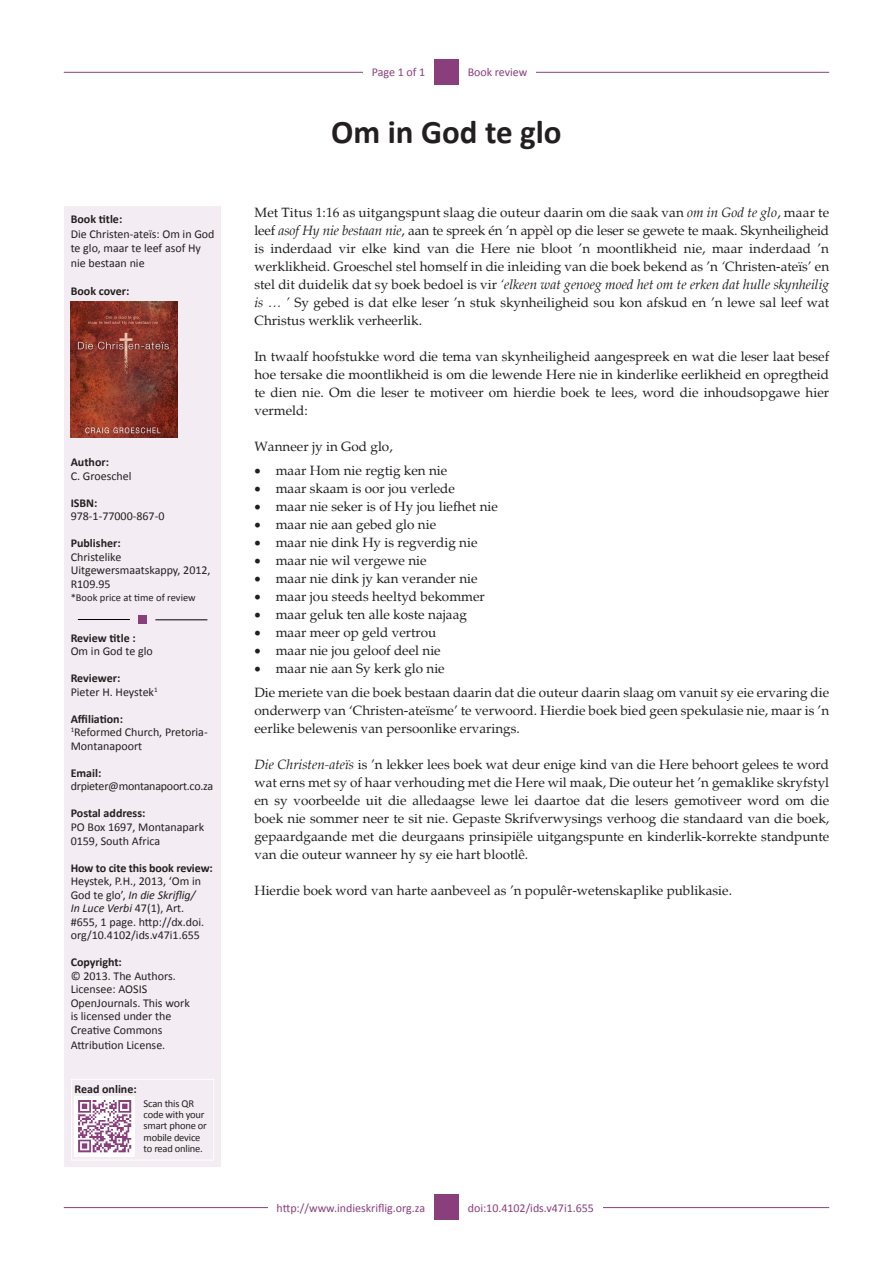
<style>
.page{position:relative;width:893px;height:1263px;background:#fff}
.page>*{position:absolute;margin:0;border:0;box-sizing:border-box;transform-origin:0 0}
.t1{font:700 33px "Calibri";color:#231f20}
.t2{font:13.5px/18px "Palatino";color:#231f20;text-align:justify}
.Side_bar{font:12px/13.5px "Calibri";color:#231f20}
.Side_bar-2{font:700 12px "Calibri";color:#231f20}
.t3{font:12px "Calibri";color:#893f7c}
.Side_bar-3{font:12px "Calibri";letter-spacing:-.02em;color:#231f20}
.Side_bar-4{font:10.5px/11.4px "Calibri";letter-spacing:-.02em;color:#231f20}
.Side_bar-5{font:10.5px "Calibri";color:#231f20}
.s1{font-style:italic}
</style>
<div class="page">
<hr style="left:64px;top:72px;width:765px;height:1px;background:#893f7c">
<hr style="left:64px;top:1207px;width:765px;height:1px;background:#893f7c">
<div style="left:434px;top:1194px;width:25px;height:26px;background:#893f7c"></div>
<div style="left:434px;top:59px;width:25px;height:26px;background:#893f7c"></div>
<div style="left:459px;top:59px;width:77px;height:26px;background:#fff"></div>
<div style="left:459px;top:1194px;width:144px;height:26px;background:#fff"></div>
<div style="left:268px;top:1194px;width:166px;height:26px;background:#fff"></div>
<div style="left:65px;top:207px;width:156px;height:960px;background:#f3ecf2"></div>
<hr style="left:78px;top:619px;width:52px;height:1px;background:#000">
<hr style="left:155px;top:619px;width:52px;height:1px;background:#000">
<div style="left:138px;top:615px;width:9px;height:9px;background:#893f7c"></div>
<div style="left:363px;top:59px;width:71px;height:26px;background:#fff"></div>
<div style="left:71px;top:1079px;width:143px;height:81px;border:1px solid #fff"></div>
<img style="left:75px;top:1096px;width:60px;height:60px">
<img style="left:71px;top:301px;width:106px;height:136px">
<p class="Side_bar-2" style="left:71px;top:212px;width:53px">Book title:</p>
<p class="Side_bar" style="left:71px;top:227px;width:145px;line-height:14.4px">Die Christen-ateïs: Om in God te glo, maar te leef asof Hy nie bestaan nie</p>
<p class="Side_bar-2" style="left:71px;top:284px;width:60px">Book cover:</p>
<p class="Side_bar-2" style="left:71px;top:455px;width:40px">Author:</p>
<p class="Side_bar" style="left:71px;top:469px;width:62px">C. Groeschel</p>
<p class="Side_bar-2" style="left:71px;top:495px;width:28px">ISBN:</p>
<p class="Side_bar" style="left:71px;top:510px;width:95px">978-1-77000-867-0</p>
<p class="Side_bar-2" style="left:71px;top:536px;width:52px">Publisher:</p>
<p class="Side_bar" style="left:71px;top:550px;width:141px">Christelike<br>Uitgewersmaatskappy, 2012,<br>R109.95</p>
<p class="Side_bar-5" style="left:71px;top:591px;width:127px">*Book price at time of review</p>
<p class="Side_bar-2" style="left:71px;top:630px;width:67px">Review title :</p>
<p class="Side_bar" style="left:71px;top:645px;width:84px">Om in God te glo</p>
<p class="Side_bar-2" style="left:71px;top:671px;width:51px">Reviewer:</p>
<p class="Side_bar" style="left:71px;top:685px;width:88px">Pieter H. Heystek<sup>1</sup></p>
<p class="Side_bar-2" style="left:71px;top:711px;width:54px">Affiliation:</p>
<p class="Side_bar" style="left:71px;top:726px;width:139px"><sup>1</sup>Reformed Church, Pretoria-<br>Montanapoort</p>
<p class="Side_bar-2" style="left:71px;top:765px;width:32px">Email:</p>
<p class="Side_bar-3" style="left:71px;top:779px;width:144px">drpieter@montanapoort.co.za</p>
<p class="Side_bar-2" style="left:71px;top:806px;width:76px">Postal address:</p>
<p class="Side_bar" style="left:71px;top:820px;width:135px">PO Box 1697, Montanapark<br>0159, South Africa</p>
<p class="Side_bar-2" style="left:71px;top:860px;width:144px">How to cite this book review:</p>
<p class="Side_bar" style="left:71px;top:874px;width:135px">Heystek, P.H., 2013, ‘Om in<br>God te glo’, <span class="s1">In die Skriflig/<br>In Luce Verbi</span> 47(1), Art. #655, 1 page. http://dx.doi. org/10.4102/ids.v47i1.655</p>
<p class="Side_bar-2" style="left:71px;top:954px;width:52px">Copyright:</p>
<p class="Side_bar" style="left:71px;top:969px;width:107px">© 2013. The Authors.</p>
<p class="Side_bar" style="left:71px;top:982px;width:121px">Licensee: AOSIS<br>OpenJournals. This work</p>
<p class="Side_bar" style="left:71px;top:1009px;width:102px">is licensed under the</p>
<p class="Side_bar" style="left:71px;top:1024px;width:93px">Creative Commons</p>
<p class="Side_bar" style="left:71px;top:1038px;width:96px">Attribution License.</p>
<p class="Side_bar-2" style="left:74px;top:1081px;width:64px">Read online:</p>
<p class="Side_bar-4" style="left:144px;top:1097px;width:65px">Scan this QR code with your smart phone or mobile device to read online.</p>
<p class="t3" style="left:372px;top:65px;width:55px">Page 1 of 1</p>
<p class="t3" style="left:468px;top:65px;width:61px">Book review</p>
<p class="t1" style="left:331px;top:111px;width:232px">Om in God te glo</p>
<p class="t2" style="left:254px;top:203px;width:576px">Met Titus 1:16 as uitgangspunt slaag die outeur daarin om die saak van <span class="s1">om in God te glo</span>, maar te leef <span class="s1">asof Hy nie bestaan nie</span>, aan te spreek én ’n appèl op die leser se gewete te maak. Skynheiligheid is inderdaad vir elke kind van die Here nie bloot ’n moontlikheid nie, maar inderdaad ’n werklikheid. Groeschel stel homself in die inleiding van die boek bekend as ’n <span class="s1">‘</span>Christen-ateïs’ en stel dit duidelik dat sy boek bedoel is vir <span class="s1">‘elkeen wat genoeg moed het om te erken dat hulle skynheilig is … ’</span> Sy gebed is dat elke leser ’n stuk skynheiligheid sou kon afskud en ’n lewe sal leef wat Christus werklik verheerlik.</p>
<p class="t2" style="left:254px;top:347px;width:576px">In twaalf hoofstukke word die tema van skynheiligheid aangespreek en wat die leser laat besef hoe tersake die moontlikheid is om die lewende Here nie in kinderlike eerlikheid en opregtheid te dien nie. Om die leser te motiveer om hierdie boek te lees, word die inhoudsopgawe hier vermeld:</p>
<p class="t2" style="left:254px;top:437px;width:140px">Wanneer jy in God glo,</p>
<p class="t2" style="left:254px;top:461px;width:194px">• maar Hom nie regtig ken nie</p>
<p class="t2" style="left:254px;top:479px;width:202px">• maar skaam is oor jou verlede</p>
<p class="t2" style="left:254px;top:497px;width:245px">• maar nie seker is of Hy jou liefhet nie</p>
<p class="t2" style="left:254px;top:515px;width:183px">• maar nie aan gebed glo nie</p>
<p class="t2" style="left:254px;top:533px;width:225px">• maar nie dink Hy is regverdig nie</p>
<p class="t2" style="left:254px;top:551px;width:174px">• maar nie wil vergewe nie</p>
<p class="t2" style="left:254px;top:569px;width:225px">• maar nie dink jy kan verander nie</p>
<p class="t2" style="left:254px;top:587px;width:232px">• maar jou steeds heeltyd bekommer</p>
<p class="t2" style="left:254px;top:605px;width:214px">• maar geluk ten alle koste najaag</p>
<p class="t2" style="left:254px;top:623px;width:184px">• maar meer op geld vertrou</p>
<p class="t2" style="left:254px;top:641px;width:188px">• maar nie jou geloof deel nie</p>
<p class="t2" style="left:254px;top:659px;width:192px">• maar nie aan Sy kerk glo nie</p>
<p class="t2" style="left:254px;top:683px;width:576px">Die meriete van die boek bestaan daarin dat die outeur daarin slaag om vanuit sy eie ervaring die onderwerp van ‘Christen-ateïsme’ te verwoord. Hierdie boek bied geen spekulasie nie, maar is ’n eerlike belewenis van persoonlike ervarings.</p>
<p class="t2" style="left:254px;top:755px;width:576px"><span class="s1">Die Christen-ateïs</span> is ’n lekker lees boek wat deur enige kind van die Here behoort gelees te word wat erns met sy of haar verhouding met die Here wil maak, Die outeur het ’n gemaklike skryfstyl en sy voorbeelde uit die alledaagse lewe lei daartoe dat die lesers gemotiveer word om die boek nie sommer neer te sit nie. Gepaste Skrifverwysings verhoog die standaard van die boek, gepaardgaande met die deurgaans prinsipiële uitgangspunte en kinderlik-korrekte standpunte van die outeur wanneer hy sy eie hart blootlê.</p>
<p class="t2" style="left:254px;top:881px;width:479px">Hierdie boek word van harte aanbeveel as ’n populêr-wetenskaplike publikasie.</p>
<p class="t3" style="left:277px;top:1200px;width:150px">http://www.indieskriflig.org.za</p>
<p class="t3" style="left:468px;top:1200px;width:128px">doi:10.4102/ids.v47i1.655</p>
</div>
